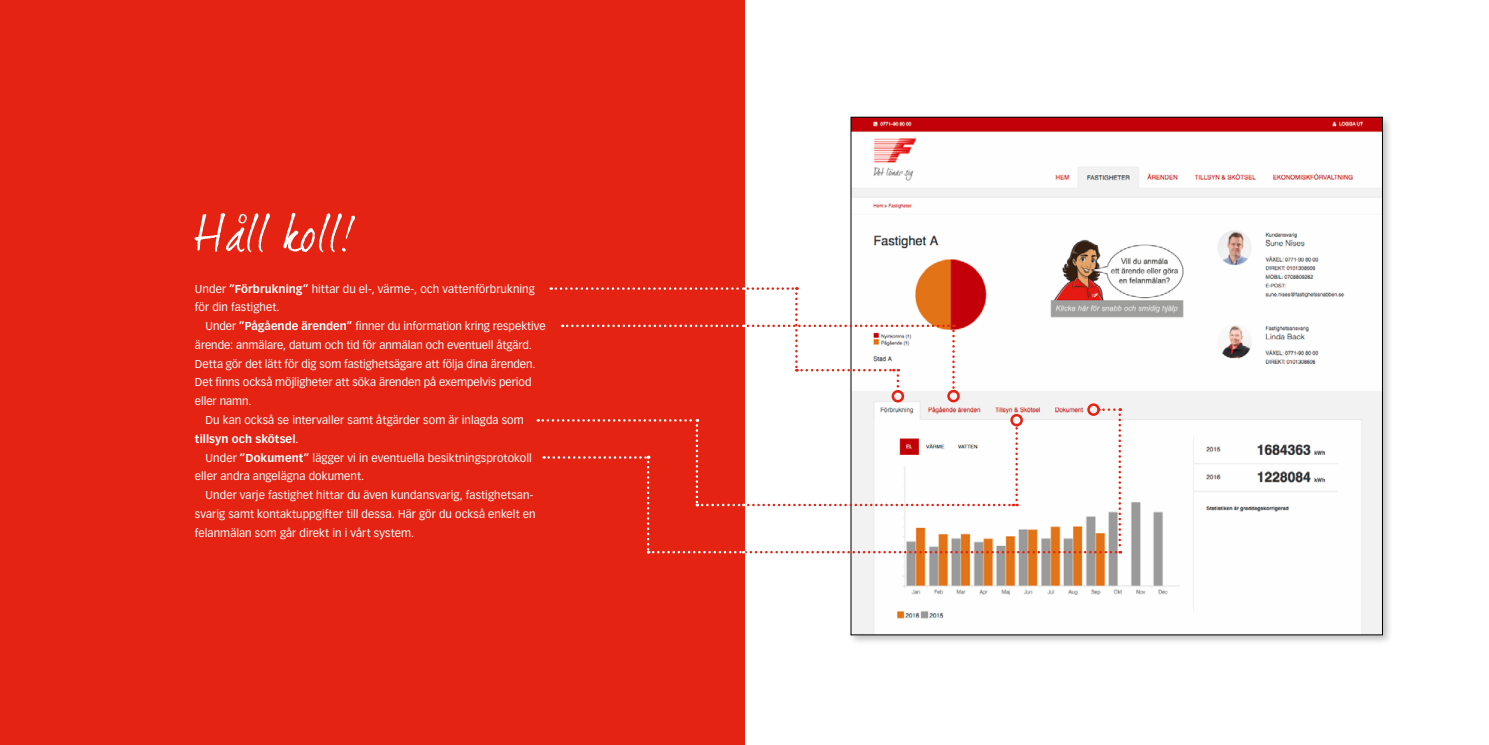
<style>
.page{position:relative;width:1489px;height:745px;background:#fff}
.page>*{position:absolute;margin:0;border:0;box-sizing:border-box;transform-origin:0 0}
.t1{font:50px "Dear Joe 2";letter-spacing:-.01em;color:#fff}
.t2{font:11.25px/18.8px "Vectora LT Std";letter-spacing:.005em;color:#fff}
.t3{font:700 11.25px "Vectora LT Std";letter-spacing:.01em;color:#fff}
.s1{font-weight:700}
.s2{font-weight:400}
</style>
<div class="page">
<div style="left:0;top:0;width:744px;height:744px;background:#e42313"></div>
<div style="left:847px;top:114px;width:545px;height:531px;background:#000;opacity:.25"></div>
<img style="left:852px;top:119px;width:528px;height:513px">
<div style="left:891px;top:390px;width:13px;height:12px;border:2px solid #e42313;border-radius:50%"></div>
<div style="left:947px;top:389px;width:12px;height:13px;border:2px solid #e42313;border-radius:50%"></div>
<div style="left:1087px;top:403px;width:12px;height:12px;border:2px solid #e42313;border-radius:50%"></div>
<svg style="left:550px;top:287px;width:404px;height:105px"></svg>
<svg style="left:537px;top:408px;width:583px;height:145px"></svg>
<h1 class="t1" style="left:195px;top:204px;width:162px">Håll koll!</h1>
<p class="t2" style="left:195px;top:279px;width:341px">Under <span class="s1">”Förbrukning”</span> hittar du el-, värme-, och vattenförbrukning för din fastighet.</p>
<p class="t2" style="left:206px;top:316px;width:341px">Under <span class="s1">”Pågående ärenden”</span> finner du information kring respektive</p>
<p class="t2" style="left:195px;top:335px;width:338px">ärende: anmälare, datum och tid för anmälan och eventuell åtgärd.</p>
<p class="t2" style="left:195px;top:354px;width:342px">Detta gör det lätt för dig som fastighetsägare att följa dina ärenden.</p>
<p class="t2" style="left:195px;top:373px;width:338px">Det finns också möjligheter att söka ärenden på exempelvis period</p>
<p class="t2" style="left:195px;top:391px;width:58px">eller namn.</p>
<p class="t2" style="left:206px;top:410px;width:320px">Du kan också se intervaller samt åtgärder som är inlagda som</p>
<p class="t3" style="left:195px;top:431px;width:105px">tillsyn och skötsel<span class="s2">.</span></p>
<p class="t2" style="left:206px;top:448px;width:327px">Under <span class="s1">”Dokument”</span> lägger vi in eventuella besiktningsprotokoll</p>
<p class="t2" style="left:195px;top:466px;width:171px">eller andra angelägna dokument.</p>
<p class="t2" style="left:206px;top:485px;width:329px">Under varje fastighet hittar du även kundansvarig, fastighetsan-</p>
<p class="t2" style="left:195px;top:504px;width:342px">svarig samt kontaktuppgifter till dessa. Här gör du också enkelt en</p>
<p class="t2" style="left:195px;top:523px;width:221px">felanmälan som går direkt in i vårt system.</p>
</div>
